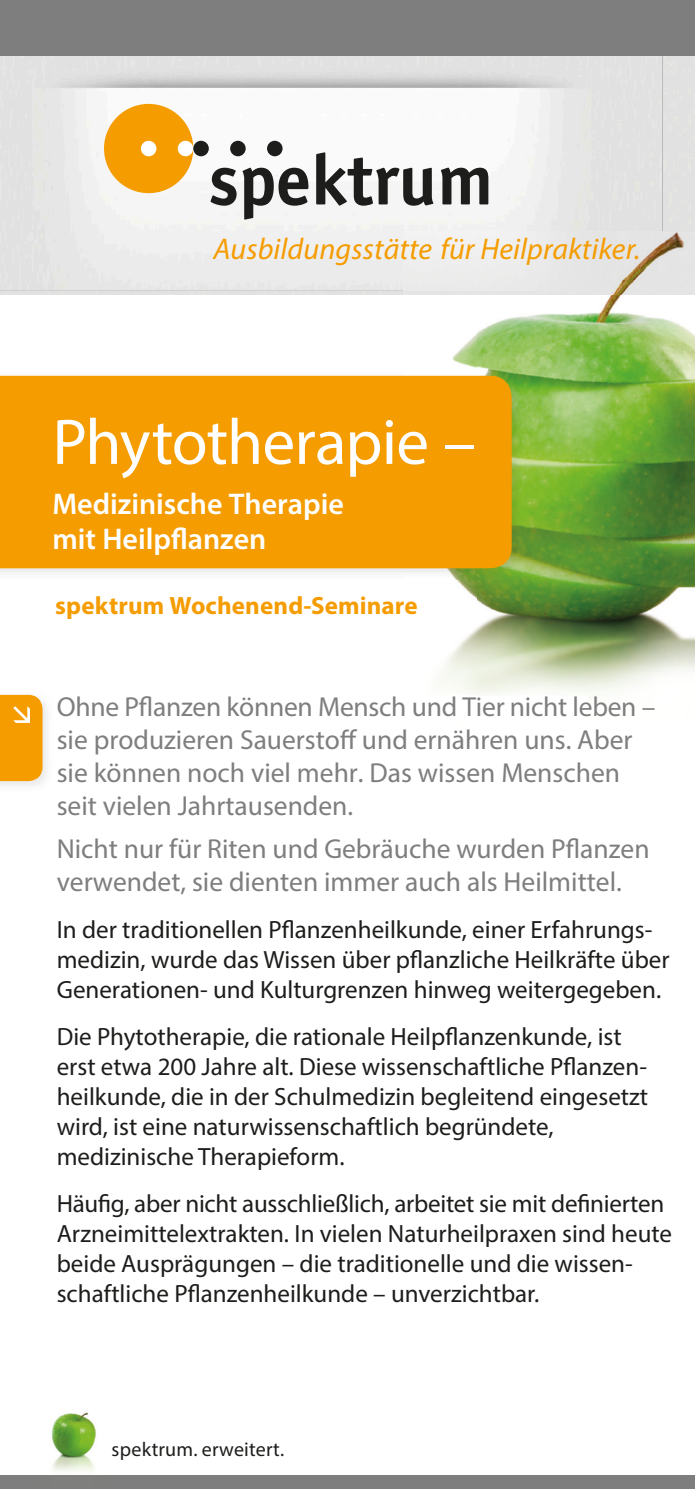
<style>
.page{position:relative;width:695px;height:1489px;background:#fff}
.page>*{position:absolute;margin:0;border:0;box-sizing:border-box;transform-origin:0 0}
.t1{font:65px "Myriad Pro";letter-spacing:-.015em;color:#fff}
.t2{font:600 30px/35px "Myriad Pro";color:#fff}
.t3{font:italic 30px "Myriad Pro";letter-spacing:.005em;color:#f59c00}
.t4{font:27.5px/33px "Myriad Pro";color:#7e7e7e}
.t5{font:25px/30px "Myriad Pro";color:#1d1d1b}
.t6{font:700 25px "Myriad Pro";letter-spacing:.005em;color:#f59c00}
.t7{font:20px "Myriad Pro";letter-spacing:.01em;color:#1d1d1b}
</style>
<div class="page">
<img style="left:0;top:56px;width:694px;height:239px">
<img style="left:0;top:56px;width:661px;height:234px">
<div style="left:104px;top:104px;width:89px;height:89px;background:#f59c00;border-radius:50%"></div>
<svg style="left:210px;top:168px;width:26px;height:38px"></svg>
<svg style="left:242px;top:168px;width:66px;height:51px"></svg>
<svg style="left:316px;top:152px;width:117px;height:54px"></svg>
<svg style="left:441px;top:168px;width:47px;height:36px"></svg>
<div style="left:141px;top:141px;width:15px;height:15px;background:#fff;border-radius:50%"></div>
<div style="left:178px;top:141px;width:15px;height:15px;background:#fff;border-radius:50%"></div>
<div style="left:230px;top:141px;width:16px;height:15px;background:#1d1d1b;border-radius:50%"></div>
<div style="left:267px;top:141px;width:15px;height:15px;background:#1d1d1b;border-radius:50%"></div>
<div style="left:193px;top:141px;width:16px;height:15px;background:#1d1d1b;border-radius:50%"></div>
<div style="left:0;top:0;width:694px;height:56px;background:#7e7e7e"></div>
<div style="left:0;top:1475px;width:694px;height:13px;background:#7e7e7e"></div>
<img style="left:51px;top:1412px;width:45px;height:60px">
<img style="left:477px;top:295px;width:217px;height:399px">
<img style="left:452px;top:334px;width:25px;height:34px">
<img style="left:438px;top:580px;width:39px;height:114px">
<img style="left:404px;top:232px;width:290px;height:63px">
<div style="left:404px;top:232px;width:258px;height:58px;background:#eaeaea"></div>
<img style="left:0;top:371px;width:523px;height:209px">
<div style="left:0;top:376px;width:511px;height:192px;background:#f59c00"></div>
<svg style="left:0;top:694px;width:43px;height:87px;background:#f5a212"></svg>
<p class="t3" style="left:213px;top:236px;width:428px">Ausbildungsstätte für Heilpraktiker.</p>
<h1 class="t1" style="left:52px;top:415px;width:424px">Phytotherapie –</h1>
<p class="t2" style="left:52px;top:489px;width:293px">Medizinische Therapie mit Heilpflanzen</p>
<p class="t6" style="left:55px;top:595px;width:364px">spektrum Wochenend-Seminare</p>
<p class="t4" style="left:57px;top:692px;width:600px">Ohne Pflanzen können Mensch und Tier nicht leben – sie produzieren Sauerstoff und ernähren uns. Aber sie können noch viel mehr. Das wissen Menschen seit vielen Jahrtausenden.</p>
<p class="t4" style="left:57px;top:834px;width:594px">Nicht nur für Riten und Gebräuche wurden Pflanzen verwendet, sie dienten immer auch als Heilmittel.</p>
<p class="t5" style="left:57px;top:916px;width:614px">In der traditionellen Pflanzenheilkunde, einer Erfahrungs&shy;medizin, wurde das Wissen über pflanzliche Heilkräfte über<br>Generationen- und Kulturgrenzen hinweg weitergegeben.</p>
<p class="t5" style="left:57px;top:1023px;width:593px">Die Phytotherapie, die rationale Heilpflanzenkunde, ist erst etwa 200 Jahre alt. Diese wissenschaftliche Pflanzen&shy;heilkunde, die in der Schulmedizin begleitend eingesetzt wird, ist eine naturwissenschaftlich begründete, medizinische Therapieform.</p>
<p class="t5" style="left:57px;top:1190px;width:616px">Häufig, aber nicht ausschließlich, arbeitet sie mit definierten Arzneimittelextrakten. In vielen Naturheilpraxen sind heute beide Ausprägungen – die traditionelle und die wissen&shy;schaftliche Pflanzenheilkunde – unverzichtbar.</p>
<p class="t7" style="left:112px;top:1441px;width:174px">spektrum. erweitert.</p>
</div>
